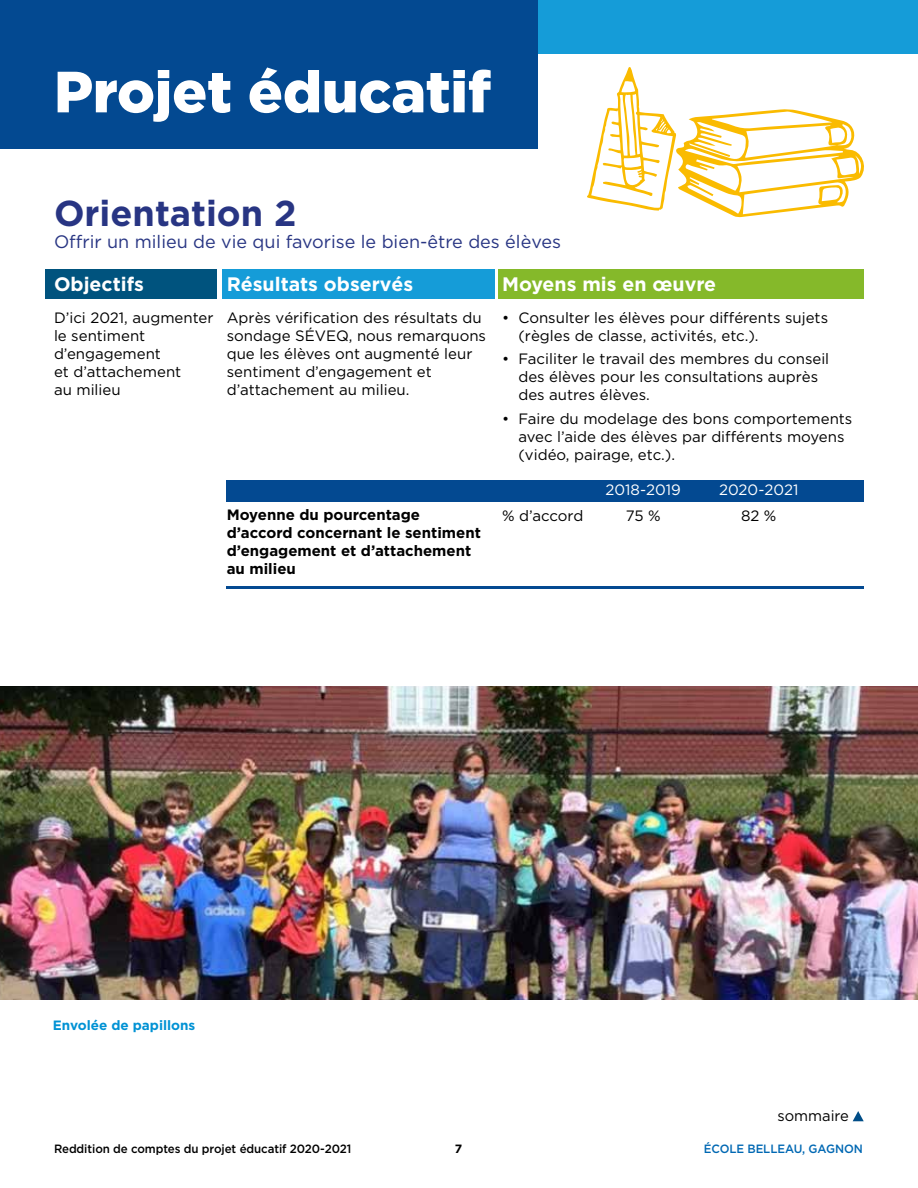
<style>
.page{position:relative;width:918px;height:1188px;background:#fff}
.page>*{position:absolute;margin:0;border:0;box-sizing:border-box;transform-origin:0 0}
.t1{font:900 58.05px "Gotham";letter-spacing:-.005em;color:#fff}
.t2{font:700 36px "Gotham";color:#283583}
.t3{font:700 19.5px "Gotham";color:#fff}
.t4{font:18px "Gotham";color:#283583}
.t5{font:15px/18px "Gotham";color:#000}
.t6{font:700 15px/18px "Gotham";color:#000}
.t7{font:15px "Gotham";color:#fff}
.t8{font:700 13.5px "Gotham";color:#0092d4}
.t9{font:500 12px "Gotham";letter-spacing:-.005em;color:#000;scale:.96 1}
.t10{font:500 12px "Gotham";letter-spacing:-.005em;color:#0068b3;scale:.96 1}
.t11{font:700 12px "Gotham";color:#000}
</style>
<div class="page">
<hr style="left:227px;top:586px;width:637px;height:3px;background:#034991">
<div style="left:227px;top:480px;width:637px;height:21px;background:#034991"></div>
<div style="left:0;top:0;width:918px;height:54px;background:#159cd8"></div>
<div style="left:0;top:0;width:538px;height:148px;background:#034991"></div>
<svg style="left:587px;top:67px;width:277px;height:150px"></svg>
<div style="left:45px;top:270px;width:172px;height:29px;background:#00537e"></div>
<div style="left:222px;top:270px;width:273px;height:29px;background:#159cd8"></div>
<div style="left:499px;top:270px;width:365px;height:29px;background:#85b92a"></div>
<img style="left:0;top:687px;width:918px;height:312px">
<svg style="left:853px;top:1111px;width:11px;height:10px"></svg>
<h1 class="t1" style="left:54px;top:58px;width:439px">Projet éducatif</h1>
<h2 class="t2" style="left:54px;top:193px;width:244px">Orientation 2</h2>
<p class="t4" style="left:54px;top:231px;width:508px">Offrir un milieu de vie qui favorise le bien-être des élèves</p>
<h3 class="t3" style="left:54px;top:273px;width:91px">Objectifs</h3>
<p class="t5" style="left:54px;top:308px;width:161px">D’ici 2021, augmenter le sentiment d’engagement<br>et d’attachement<br>au milieu</p>
<h3 class="t3" style="left:227px;top:273px;width:188px">Résultats observés</h3>
<p class="t5" style="left:227px;top:308px;width:261px">Après vérification des résultats du sondage SÉVEQ, nous remarquons que les élèves ont augmenté leur sentiment d’engagement et d’attachement au milieu.</p>
<h3 class="t3" style="left:502px;top:273px;width:215px">Moyens mis en œuvre</h3>
<p class="t5" style="left:518px;top:308px;width:311px;text-indent:-16px">• Consulter les élèves pour différents sujets (règles de classe, activités, etc.).</p>
<p class="t5" style="left:518px;top:350px;width:312px;text-indent:-16px">• Faciliter le travail des membres du conseil des élèves pour les consultations auprès des autres élèves.</p>
<p class="t5" style="left:518px;top:409px;width:336px;text-indent:-16px">• Faire du modelage des bons comportements avec l’aide des élèves par différents moyens (vidéo, pairage, etc.).</p>
<p class="t7" style="left:606px;top:482px;width:77px">2018-2019</p>
<p class="t7" style="left:719px;top:482px;width:81px">2020-2021</p>
<p class="t6" style="left:227px;top:505px;width:195px">Moyenne du pourcentage</p>
<p class="t5" style="left:502px;top:506px;width:83px">% d’accord</p>
<p class="t5" style="left:626px;top:506px;width:36px">75 %</p>
<p class="t5" style="left:741px;top:506px;width:37px">82 %</p>
<p class="t6" style="left:227px;top:523px;width:256px">d’accord concernant le sentiment d’engagement et d’attachement au milieu</p>
<p class="t8" style="left:53px;top:1018px;width:144px">Envolée de papillons</p>
<p class="t5" style="left:777px;top:1107px;width:73px">sommaire</p>
<p class="t9" style="left:54px;top:1142px;width:311px">Reddition de comptes du projet éducatif 2020-2021</p>
<p class="t11" style="left:455px;top:1142px;width:9px">7</p>
<p class="t10" style="left:704px;top:1142px;width:167px">ÉCOLE BELLEAU, GAGNON</p>
</div>
